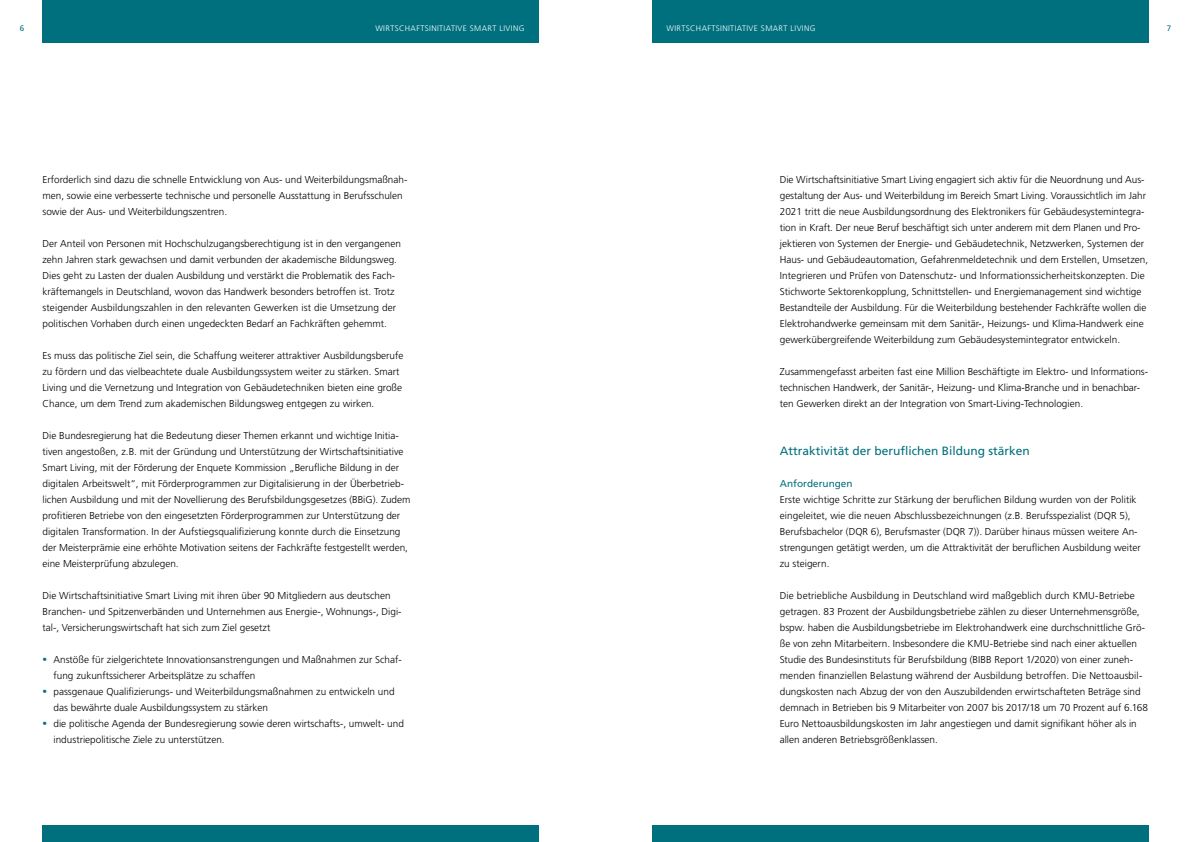
<style>
.page{position:relative;width:1191px;height:842px;background:#fff}
.page>*{position:absolute;margin:0;border:0;box-sizing:border-box;transform-origin:0 0}
.t1{font:12px "Frutiger LT Std";color:#00707e}
.t2{font:300 10px/16px "Frutiger LT Std";color:#000}
.t3{font:10px "Frutiger LT Std";color:#00707e}
.t4{font:300 8px "Frutiger LT Std";letter-spacing:.05em;color:#fff}
.t5{font:8px "Frutiger LT Std";color:#00707e}
.s1{font-family:"Bundes Serif";font-weight:700;font-size:14px;color:#00707e}
</style>
<div class="page">
<div style="left:43px;top:0;width:496px;height:43px;background:#00707e"></div>
<div style="left:652px;top:0;width:496px;height:43px;background:#00707e"></div>
<div style="left:652px;top:825px;width:496px;height:17px;background:#00707e"></div>
<div style="left:43px;top:825px;width:496px;height:17px;background:#00707e"></div>
<p class="t5" style="left:20px;top:24px;width:6px">6</p>
<p class="t4" style="left:375px;top:24px;width:151px">WIRTSCHAFTSINITIATIVE SMART LIVING</p>
<p class="t4" style="left:666px;top:24px;width:151px">WIRTSCHAFTSINITIATIVE SMART LIVING</p>
<p class="t5" style="left:1166px;top:24px;width:6px">7</p>
<p class="t2" style="left:43px;top:172px;width:366px">Erforderlich sind dazu die schnelle Entwicklung von Aus- und Weiterbildungsmaßnah&shy;men, sowie eine verbesserte technische und personelle Ausstattung in Berufsschulen sowie der Aus- und Weiterbildungszentren.</p>
<p class="t2" style="left:43px;top:236px;width:360px">Der Anteil von Personen mit Hochschulzugangsberechtigung ist in den vergangenen zehn Jahren stark gewachsen und damit verbunden der akademische Bildungsweg.<br>Dies geht zu Lasten der dualen Ausbildung und verstärkt die Problematik des Fach&shy;kräftemangels in Deutschland, wovon das Handwerk besonders betroffen ist. Trotz steigender Ausbildungszahlen in den relevanten Gewerken ist die Umsetzung der politischen Vorhaben durch einen ungedeckten Bedarf an Fachkräften gehemmt.</p>
<p class="t2" style="left:43px;top:348px;width:362px">Es muss das politische Ziel sein, die Schaffung weiterer attraktiver Ausbildungsberufe zu fördern und das vielbeachtete duale Ausbildungssystem weiter zu stärken. Smart Living und die Vernetzung und Integration von Gebäudetechniken bieten eine große Chance, um dem Trend zum akademischen Bildungsweg entgegen zu wirken.</p>
<p class="t2" style="left:43px;top:428px;width:369px">Die Bundesregierung hat die Bedeutung dieser Themen erkannt und wichtige Initia&shy;tiven angestoßen, z.B. mit der Gründung und Unterstützung der Wirtschaftsinitiative Smart Living, mit der Förderung der Enquete Kommission „Berufliche Bildung in der digitalen Arbeitswelt“, mit Förderprogrammen zur Digitalisierung in der Überbetrieb&shy;lichen Ausbildung und mit der Novellierung des Berufsbildungsgesetzes (BBiG). Zudem profitieren Betriebe von den eingesetzten Förderprogrammen zur Unterstützung der digitalen Transformation. In der Aufstiegsqualifizierung konnte durch die Einsetzung der Meisterprämie eine erhöhte Motivation seitens der Fachkräfte festgestellt werden, eine Meisterprüfung abzulegen.</p>
<p class="t2" style="left:43px;top:588px;width:360px">Die Wirtschaftsinitiative Smart Living mit ihren über 90 Mitgliedern aus deutschen<br>Branchen- und Spitzenverbänden und Unternehmen aus Energie-, Wohnungs-, Digi&shy;tal-, Versicherungswirtschaft hat sich zum Ziel gesetzt</p>
<p class="t2" style="left:54px;top:652px;width:350px;text-indent:-11px"><span class="s1">•</span> Anstöße für zielgerichtete Innovationsanstrengungen und Maßnahmen zur Schaf&shy;fung zukunftssicherer Arbeitsplätze zu schaffen</p>
<p class="t2" style="left:54px;top:684px;width:343px;text-indent:-11px"><span class="s1">•</span> passgenaue Qualifizierungs- und Weiterbildungsmaßnahmen zu entwickeln und das bewährte duale Ausbildungssystem zu stärken</p>
<p class="t2" style="left:54px;top:716px;width:352px;text-indent:-11px"><span class="s1">•</span> die politische Agenda der Bundesregierung sowie deren wirtschafts-, umwelt- und industriepolitische Ziele zu unterstützen.</p>
<p class="t2" style="left:780px;top:172px;width:370px">Die Wirtschaftsinitiative Smart Living engagiert sich aktiv für die Neuordnung und Aus&shy;gestaltung der Aus- und Weiterbildung im Bereich Smart Living. Voraussichtlich im Jahr 2021 tritt die neue Ausbildungsordnung des Elektronikers für Gebäudesystemintegra&shy;tion in Kraft. Der neue Beruf beschäftigt sich unter anderem mit dem Planen und Pro&shy;jektieren von Systemen der Energie- und Gebäudetechnik, Netzwerken, Systemen der Haus- und Gebäudeautomation, Gefahrenmeldetechnik und dem Erstellen, Umsetzen, Integrieren und Prüfen von Datenschutz- und Informationssicherheitskonzepten. Die Stichworte Sektorenkopplung, Schnittstellen- und Energiemanagement sind wichtige Bestandteile der Ausbildung. Für die Weiterbildung bestehender Fachkräfte wollen die Elektrohandwerke gemeinsam mit dem Sanitär-, Heizungs- und Klima-Handwerk eine gewerkübergreifende Weiterbildung zum Gebäudesystemintegrator entwickeln.</p>
<p class="t2" style="left:780px;top:364px;width:370px">Zusammengefasst arbeiten fast eine Million Beschäftigte im Elektro- und Informations&shy;technischen Handwerk, der Sanitär-, Heizung- und Klima-Branche und in benachbar&shy;ten Gewerken direkt an der Integration von Smart-Living-Technologien.</p>
<p class="t1" style="left:780px;top:444px;width:252px">Attraktivität der beruflichen Bildung stärken</p>
<p class="t3" style="left:780px;top:478px;width:74px">Anforderungen</p>
<p class="t2" style="left:780px;top:492px;width:362px">Erste wichtige Schritte zur Stärkung der beruflichen Bildung wurden von der Politik eingeleitet, wie die neuen Abschlussbezeichnungen (z.B. Berufsspezialist (DQR 5), Berufsbachelor (DQR 6), Berufsmaster (DQR 7)). Darüber hinaus müssen weitere An&shy;strengungen getätigt werden, um die Attraktivität der beruflichen Ausbildung weiter zu steigern.</p>
<p class="t2" style="left:780px;top:588px;width:370px">Die betriebliche Ausbildung in Deutschland wird maßgeblich durch KMU-Betriebe getragen. 83 Prozent der Ausbildungsbetriebe zählen zu dieser Unternehmensgröße, bspw. haben die Ausbildungsbetriebe im Elektrohandwerk eine durchschnittliche Grö&shy;ße von zehn Mitarbeitern. Insbesondere die KMU-Betriebe sind nach einer aktuellen Studie des Bundesinstituts für Berufsbildung (BIBB Report 1/2020) von einer zuneh&shy;menden finanziellen Belastung während der Ausbildung betroffen. Die Nettoausbil&shy;dungskosten nach Abzug der von den Auszubildenden erwirtschafteten Beträge sind demnach in Betrieben bis 9 Mitarbeiter von 2007 bis 2017/18 um 70 Prozent auf 6.168<br>Euro Nettoausbildungskosten im Jahr angestiegen und damit signifikant höher als in allen anderen Betriebsgrößenklassen.</p>
</div>
